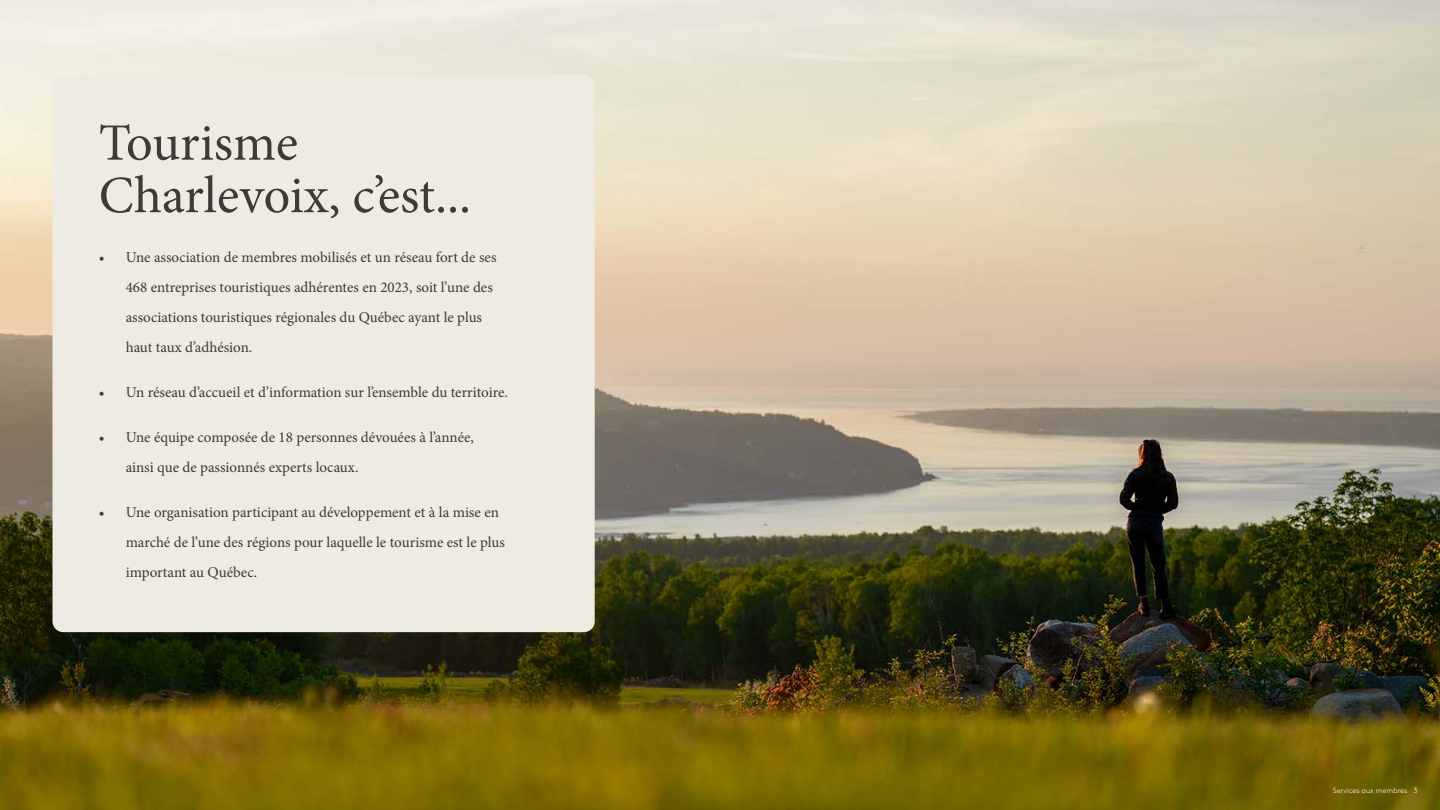
<style>
.page{position:relative;width:1440px;height:810px;background:#fff}
.page>*{position:absolute;margin:0;border:0;box-sizing:border-box;transform-origin:0 0}
.t1{font:52.5px/52.5px "Minion Pro";letter-spacing:-.005em;color:#3e3a37}
.t2{font:15px/30px "Minion Pro";color:#3e3a37}
.t3{font:300 7.5px "Brown Pro";color:#fff}
</style>
<div class="page">
<img style="left:0;top:0;width:1440px;height:810px">
<div style="left:53px;top:75px;width:542px;height:557px;background:#edebe2;border-radius:11px"></div>
<h1 class="t1" style="left:99px;top:117px;width:374px">Tourisme<br>Charlevoix, c’est...</h1>
<p class="t2" style="left:126px;top:242px;width:372px;text-indent:-27px">• Une association de membres mobilisés et un réseau fort de ses 468 entreprises touristiques adhérentes en 2023, soit l’une des associations touristiques régionales du Québec ayant le plus haut taux d’adhésion.</p>
<p class="t2" style="left:99px;top:377px;width:411px">• Un réseau d’accueil et d’information sur l’ensemble du territoire.</p>
<p class="t2" style="left:126px;top:422px;width:350px;text-indent:-27px">• Une équipe composée de 18 personnes dévouées à l’année, ainsi que de passionnés experts locaux.</p>
<p class="t2" style="left:126px;top:497px;width:381px;text-indent:-27px">• Une organisation participant au développement et à la mise en marché de l’une des régions pour laquelle le tourisme est le plus important au Québec.</p>
<p class="t3" style="left:1333px;top:785px;width:86px">Services aux membres 3</p>
</div>
